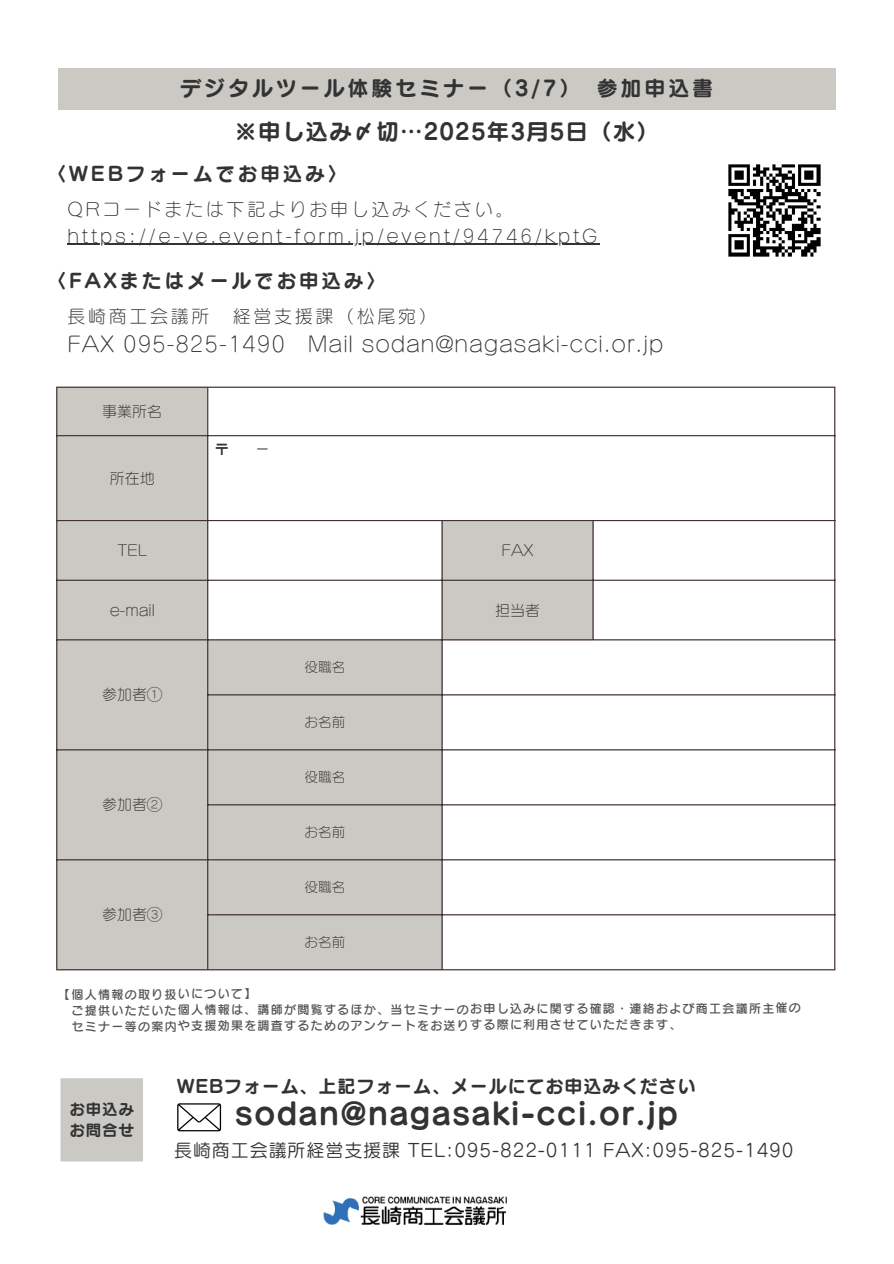
<style>
.page{position:relative;width:894px;height:1264px;background:#fff}
.page>*{position:absolute;margin:0;border:0;box-sizing:border-box;transform-origin:0 0}
.t1{font:30px "Canva Seurat Pro N B";letter-spacing:.05em;color:#333}
.t2{font:22.5px "Canva Seurat Pro N B";letter-spacing:.05em;color:#333}
.t3{font:21px "Seurat Pro N L";letter-spacing:.045em;color:#333}
.t4{font:21px "Canva Seurat Pro N B";letter-spacing:.14em;color:#333}
.t5{font:19.5px "Canva Seurat Pro N B";letter-spacing:.15em;color:#333}
.t6{font:18px "Seurat Pro N L";letter-spacing:.15em;color:#333}
.t7{font:18px "Canva Seurat Pro N M";letter-spacing:.05em;color:#333}
.t8{font:18px "Canva Seurat Pro N B";letter-spacing:.05em;color:#333}
.t9{font:15.45px/21.3px "Canva Seurat Pro N B";letter-spacing:.05em;color:#333}
.t10{font:15px "Seurat Pro N L";color:#333}
.t11{font:13.65px "Seurat Pro N L";color:#333}
.t12{font:500 13.65px "Sawarabi Gothic";color:#333}
.t13{font:12px "Canva Seurat Pro N DB";letter-spacing:.105em;color:#545454}
</style>
<div class="page">
<div style="left:58px;top:68px;width:777px;height:42px;background:#cbc9c3"></div>
<svg style="left:57px;top:388px;width:536px;height:581px;fill:#cbc9c3"></svg>
<div style="left:207px;top:387px;width:627px;height:49px;background:#fff"></div>
<hr style="left:56px;top:388px;width:1px;height:581px;background:#433032">
<hr style="left:207px;top:388px;width:1px;height:581px;background:#433032">
<hr style="left:441px;top:521px;width:1px;height:448px;background:#433032">
<hr style="left:592px;top:521px;width:1px;height:118px;background:#433032">
<hr style="left:834px;top:388px;width:1px;height:581px;background:#433032">
<hr style="left:56px;top:386px;width:779px;height:2px;background:#433032">
<hr style="left:56px;top:435px;width:779px;height:1px;background:#433032">
<hr style="left:56px;top:520px;width:779px;height:1px;background:#433032">
<hr style="left:56px;top:579px;width:779px;height:2px;background:#433032">
<hr style="left:56px;top:639px;width:779px;height:1px;background:#433032">
<hr style="left:207px;top:694px;width:628px;height:1px;background:#433032">
<hr style="left:56px;top:749px;width:779px;height:1px;background:#433032">
<hr style="left:207px;top:804px;width:628px;height:1px;background:#433032">
<hr style="left:56px;top:859px;width:779px;height:1px;background:#433032">
<hr style="left:207px;top:914px;width:628px;height:1px;background:#433032">
<hr style="left:56px;top:969px;width:779px;height:1px;background:#433032">
<hr style="left:67px;top:244px;width:533px;height:1px;background:#333">
<svg style="left:177px;top:1103px;width:44px;height:28px"></svg>
<div style="left:60px;top:1078px;width:83px;height:84px;background:#cbc9c3"></div>
<img style="left:323px;top:1196px;width:184px;height:29px">
<img style="left:728px;top:164px;width:93px;height:93px">
<p class="t4" style="left:180px;top:78px;width:534px">デジタルツール体験セミナー（3/7） 参加申込書</p>
<h1 class="t2" style="left:234px;top:120px;width:426px">※申し込み〆切…2025年3月5日（水）</h1>
<p class="t5" style="left:47px;top:164px;width:302px">〈WEBフォームでお申込み〉</p>
<p class="t6" style="left:67px;top:200px;width:447px">QRコードまたは下記よりお申し込みください。</p>
<p class="t6" style="left:67px;top:227px;width:531px">https://e-ve.event-form.jp/event/94746/kptG</p>
<p class="t5" style="left:47px;top:271px;width:340px">〈FAXまたはメールでお申込み〉</p>
<p class="t6" style="left:67px;top:307px;width:143px">長崎商工会議所</p>
<p class="t6" style="left:233px;top:307px;width:205px">経営支援課（松尾宛）</p>
<p class="t3" style="left:67px;top:333px;width:597px">FAX 095-825-1490 Mail sodan@nagasaki-cci.or.jp</p>
<h2 class="t10" style="left:102px;top:404px;width:61px">事業所名</h2>
<h2 class="t10" style="left:110px;top:470px;width:46px">所在地</h2>
<h4 class="t12" style="left:215px;top:442px;width:15px">〒</h4>
<h4 class="t12" style="left:256px;top:442px;width:15px">ー</h4>
<h6 class="t10" style="left:117px;top:543px;width:31px">TEL</h6>
<h4 class="t10" style="left:501px;top:543px;width:34px">FAX</h4>
<p class="t10" style="left:110px;top:602px;width:47px">e-mail</p>
<h6 class="t10" style="left:495px;top:602px;width:46px">担当者</h6>
<h3 class="t10" style="left:102px;top:687px;width:61px">参加者①</h3>
<p class="t10" style="left:102px;top:797px;width:61px">参加者②</p>
<p class="t10" style="left:102px;top:906px;width:61px">参加者③</p>
<p class="t11" style="left:304px;top:660px;width:42px">役職名</p>
<p class="t11" style="left:304px;top:715px;width:42px">お名前</p>
<p class="t11" style="left:304px;top:770px;width:42px">役職名</p>
<p class="t11" style="left:304px;top:825px;width:42px">お名前</p>
<p class="t11" style="left:304px;top:879px;width:42px">役職名</p>
<p class="t11" style="left:304px;top:934px;width:42px">お名前</p>
<p class="t13" style="left:58px;top:988px;width:199px">【個人情報の取り扱いについて】</p>
<p class="t13" style="left:72px;top:1003px;width:730px">ご提供いただいた個人情報は、講師が閲覧するほか、当セミナーのお申し込みに関する確認・連絡および商工会議所主催の</p>
<p class="t13" style="left:72px;top:1019px;width:611px">セミナー等の案内や支援効果を調査するためのアンケートをお送りする際に利用させていただきます、</p>
<p class="t9" style="left:70px;top:1098px;width:66px">お申込みお問合せ</p>
<h4 class="t8" style="left:177px;top:1076px;width:520px">WEBフォーム、上記フォーム、メールにてお申込みください</h4>
<p class="t1" style="left:235px;top:1098px;width:444px">sodan@nagasaki-cci.or.jp</p>
<h5 class="t7" style="left:174px;top:1140px;width:620px">長崎商工会議所経営支援課 TEL:095-822-0111 FAX:095-825-1490</h5>
</div>
